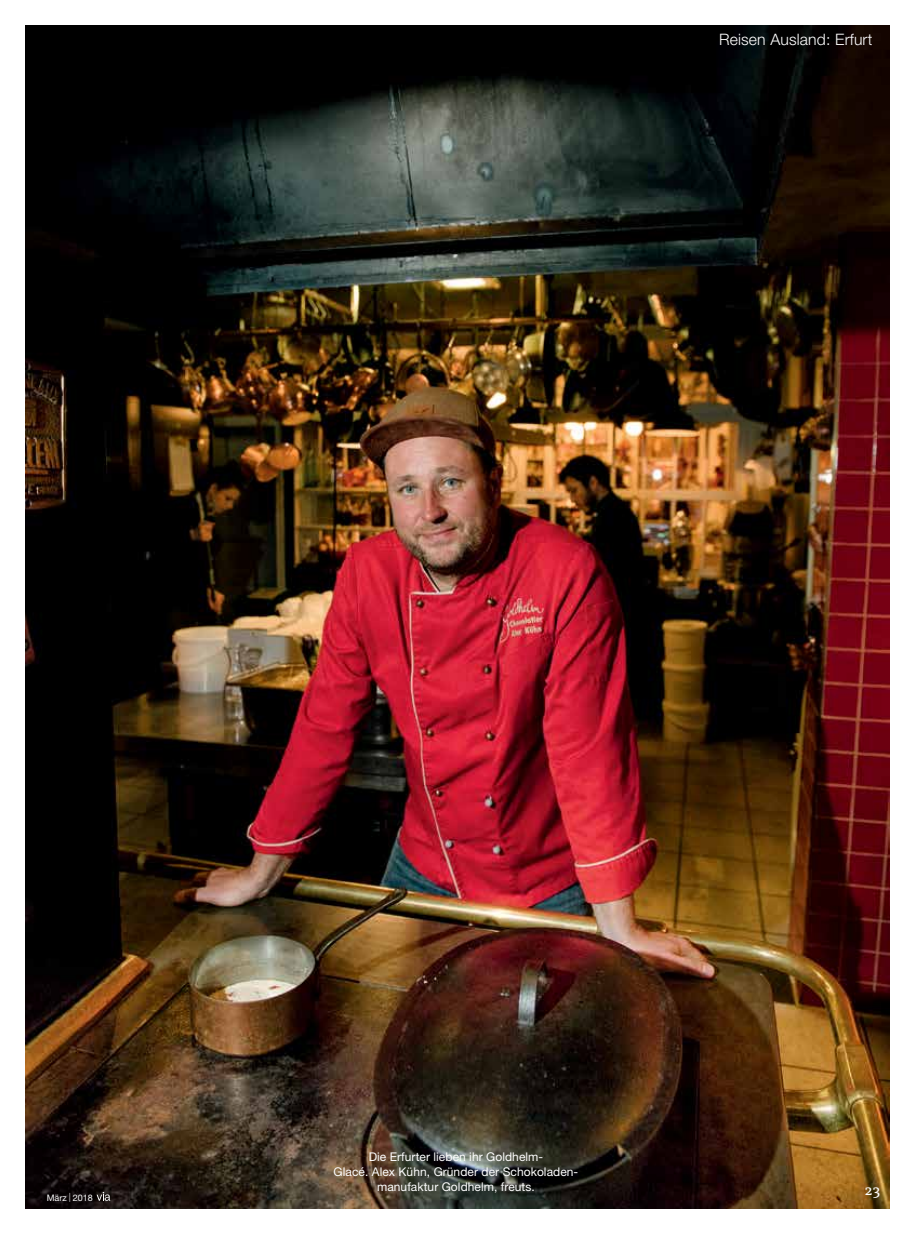
<style>
.page{position:relative;width:915px;height:1234px;background:#fff}
.page>*{position:absolute;margin:0;border:0;box-sizing:border-box;transform-origin:0 0}
.t1{font:16.5px "Marat Pro";color:#fff}
.t2{font:300 15.75px "Helvetica Neue LT Pro";letter-spacing:.01em;color:#fff}
.t3{font:12px/15px "Helvetica Neue LT Pro";letter-spacing:.005em;color:#fff;text-align:center}
.t4{font:9px "Helvetica Neue LT Pro";color:#fff}
</style>
<div class="page">
<img style="left:26px;top:26px;width:863px;height:1182px">
<svg style="left:97px;top:1191px;width:13px;height:9px"></svg>
<h2 class="t2" style="left:718px;top:30px;width:155px">Reisen Ausland: Erfurt</h2>
<p class="t4" style="left:47px;top:1191px;width:47px">März | 2018</p>
<p class="t3" style="left:333px;top:1148px;width:246px">Die Erfurter lieben ihr Goldhelm-<br>Glacé. Alex Kühn, Gründer der Schokoladen&shy;manufaktur Goldhelm, freuts.</p>
<h1 class="t1" style="left:864px;top:1180px;width:17px">23</h1>
</div>
